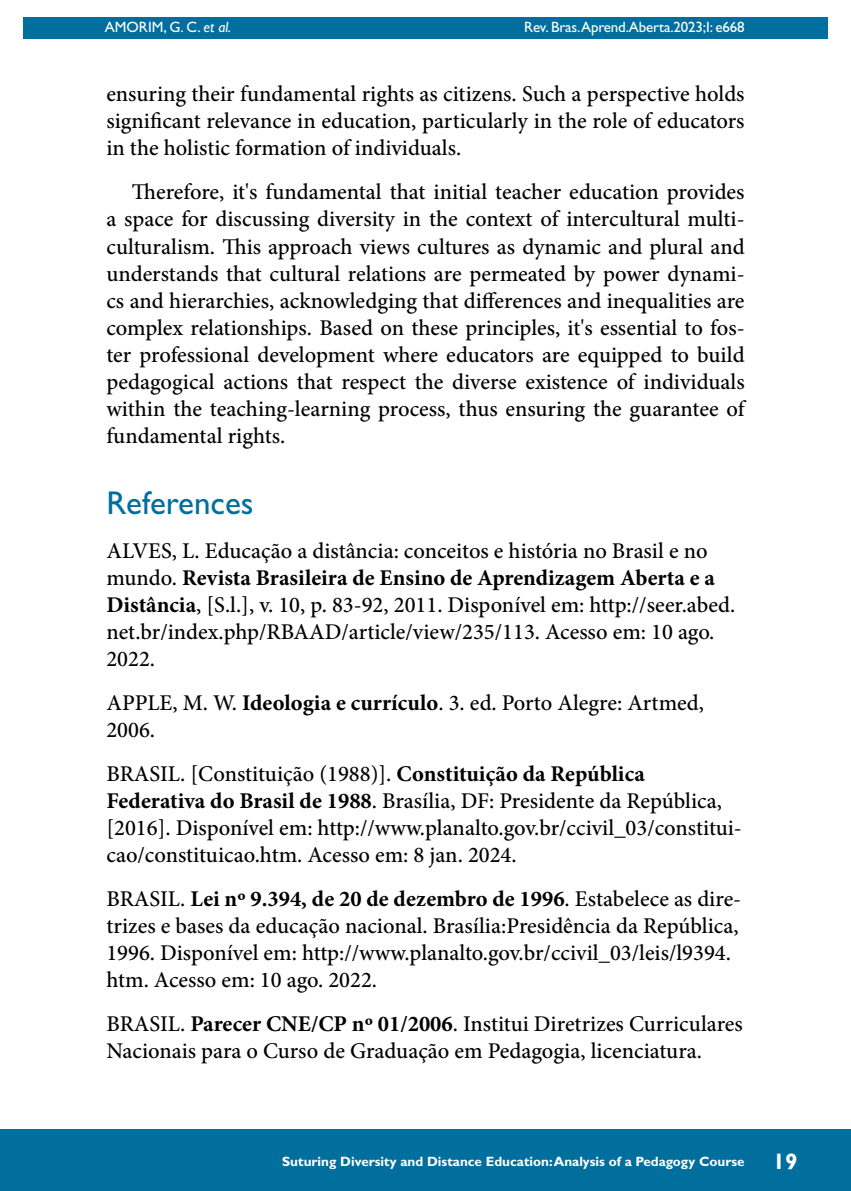
<style>
.page{position:relative;width:851px;height:1191px;background:#fff}
.page>*{position:absolute;margin:0;border:0;box-sizing:border-box;transform-origin:0 0}
.t1{font:33px "Gill Sans Std";color:#006f9e}
.t2{font:500 22.5px/27px "Minion Pro";color:#000}
.t3{font:15px "Gill Sans Std";letter-spacing:-.01em;color:#fff}
.t4{font:700 13.5px "Gill Sans Std";color:#fff}
.s1{font-style:italic}
.s2{font-weight:700}
.s3{font-size:22.5px}
</style>
<div class="page">
<hr style="left:104px;top:0;width:1px;height:467px;background:#006f9e">
<div style="left:23px;top:17px;width:804px;height:21px;background:#006f9e"></div>
<div style="left:0;top:1129px;width:850px;height:62px;background:#006f9e"></div>
<p class="t3" style="left:105px;top:18px;width:128px">AMORIM, G. C. <span class="s1">et al.</span></p>
<p class="t3" style="left:524px;top:18px;width:222px">Rev. Bras.Aprend.Aberta.2023;I: e668</p>
<p class="t2" style="left:106px;top:81px;width:639px;text-align:justify">ensuring their fundamental rights as citizens. Such a perspective holds significant relevance in education, particularly in the role of educators in the holistic formation of individuals.</p>
<p class="t2" style="left:106px;top:179px;width:639px;text-align:justify;text-indent:26px">Therefore, it's fundamental that initial teacher education provides a space for discussing diversity in the context of intercultural multi&shy;culturalism. This approach views cultures as dynamic and plural and understands that cultural relations are permeated by power dynami&shy;cs and hierarchies, acknowledging that differences and inequalities are complex relationships. Based on these principles, it's essential to fos&shy;ter professional development where educators are equipped to build pedagogical actions that respect the diverse existence of individuals within the teaching-learning process, thus ensuring the guarantee of fundamental rights.</p>
<h1 class="t1" style="left:106px;top:484px;width:149px">References</h1>
<p class="t2" style="left:106px;top:537px;width:630px">ALVES, L. Educação a distância: conceitos e história no Brasil e no mundo. <span class="s2">Revista Brasileira de Ensino de Aprendizagem Aberta e a Distância</span>, [S.l.], v. 10, p. 83-92, 2011. Disponível em: http://seer.abed. net.br/index.php/RBAAD/article/view/235/113. Acesso em: 10 ago.<br>2022.</p>
<p class="t2" style="left:106px;top:689px;width:599px">APPLE, M. W. <span class="s2">Ideologia e currículo</span>. 3. ed. Porto Alegre: Artmed,<br>2006.</p>
<p class="t2" style="left:106px;top:760px;width:637px">BRASIL. [Constituição (1988)]. <span class="s2">Constituição da República Federativa do Brasil de 1988</span>. Brasília, DF: Presidente da República, [2016]. Disponível em: http://www.planalto.gov.br/ccivil_03/constitui&shy;cao/constituicao.htm. Acesso em: 8 jan. 2024.</p>
<p class="t2" style="left:106px;top:885px;width:636px">BRASIL. <span class="s2">Lei nº 9.394, de 20 de dezembro de 1996</span>. Estabelece as dire&shy;trizes e bases da educação nacional. Brasília:Presidência da República, 1996. Disponível em: http://www.planalto.gov.br/ccivil_03/leis/l9394. htm. Acesso em: 10 ago. 2022.</p>
<p class="t2" style="left:106px;top:1010px;width:638px">BRASIL. <span class="s2">Parecer CNE/CP nº 01/2006</span>. Institui Diretrizes Curriculares<br>Nacionais para o Curso de Graduação em Pedagogia, licenciatura.</p>
<p class="t4" style="left:282px;top:1153px;width:517px">Suturing Diversity and Distance Education: Analysis of a Pedagogy Course <span class="s3">19</span></p>
</div>
